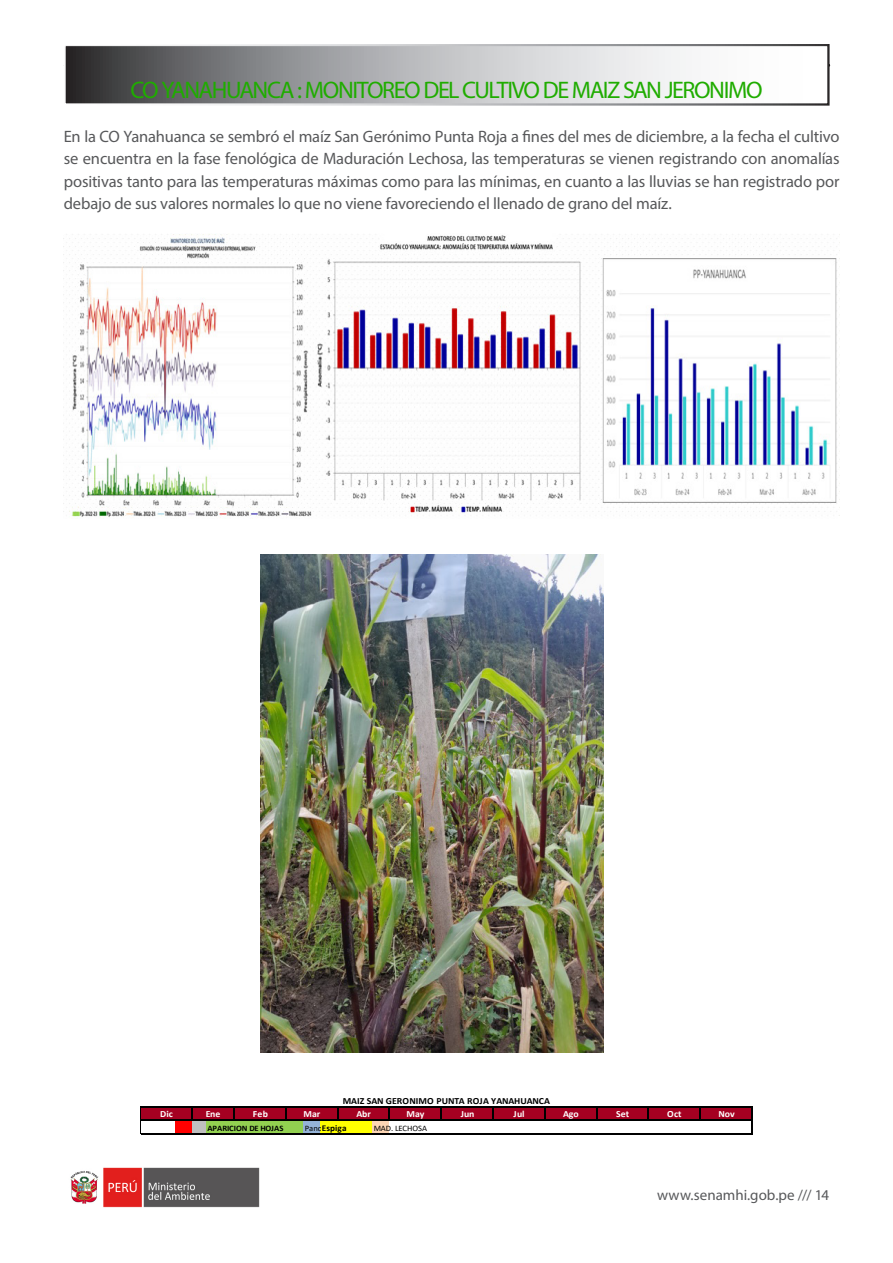
<style>
.page{position:relative;width:893px;height:1263px;background:#fff}
.page>*{position:absolute;margin:0;border:0;box-sizing:border-box;transform-origin:0 0}
.t1{font:24px "Myriad Pro";letter-spacing:-.06em;color:#1fac00}
.texto_Monserrat{font:16.5px/22.5px "Myriad Pro";letter-spacing:-.005em;color:#57585a;text-align:justify}
.t2{font:15px "Myriad Pro";color:#57585a}
.t3{font:700 9.45px "Calibri";letter-spacing:-.005em;color:#fff;scale:1.04 1}
.t4{font:700 9.45px "Calibri";color:#000;scale:1.04 1}
.t5{font:8.25px "Calibri";letter-spacing:.005em;color:#000;scale:1.04 1}
.t6{font:700 8.25px "Calibri";letter-spacing:-.005em;color:#000;scale:1.04 1}
.s1{font-weight:700;font-size:8.85px}
</style>
<div class="page">
<img style="left:70px;top:1167px;width:190px;height:41px">
<svg style="left:67px;top:44px;width:762px;height:61px"></svg>
<div style="left:64px;top:45px;width:764px;height:60px;border:1px solid #fff"></div>
<div style="left:65px;top:46px;width:763px;height:58px;border:1px solid #fff"></div>
<img style="left:69px;top:234px;width:768px;height:285px">
<img style="left:261px;top:554px;width:343px;height:499px">
<div style="left:141px;top:1107px;width:611px;height:14px;background:#a50021"></div>
<div style="left:175px;top:1120px;width:17px;height:14px;background:#f00"></div>
<div style="left:192px;top:1120px;width:14px;height:14px;background:#bfbfbf"></div>
<div style="left:206px;top:1120px;width:98px;height:14px;background:#92d050"></div>
<div style="left:303px;top:1120px;width:18px;height:14px;background:#95b3d7"></div>
<div style="left:320px;top:1120px;width:53px;height:14px;background:#ff0"></div>
<div style="left:372px;top:1120px;width:18px;height:14px;background:#fcd5b4"></div>
<div style="left:389px;top:1120px;width:174px;height:14px;background:#fff"></div>
<hr style="left:141px;top:1106px;width:611px;height:1px;background:#000">
<svg style="left:191px;top:1107px;width:1px;height:13px"></svg>
<svg style="left:233px;top:1107px;width:1px;height:13px"></svg>
<svg style="left:285px;top:1107px;width:1px;height:13px"></svg>
<svg style="left:337px;top:1107px;width:1px;height:13px"></svg>
<svg style="left:389px;top:1107px;width:1px;height:13px"></svg>
<svg style="left:440px;top:1107px;width:2px;height:13px"></svg>
<svg style="left:492px;top:1107px;width:1px;height:13px"></svg>
<svg style="left:544px;top:1107px;width:1px;height:13px"></svg>
<svg style="left:596px;top:1107px;width:1px;height:13px"></svg>
<svg style="left:648px;top:1107px;width:1px;height:13px"></svg>
<svg style="left:699px;top:1107px;width:2px;height:13px"></svg>
<hr style="left:141px;top:1120px;width:611px;height:1px;background:#000">
<svg style="left:140px;top:1106px;width:1px;height:28px"></svg>
<hr style="left:141px;top:1133px;width:611px;height:1px;background:#000">
<svg style="left:751px;top:1107px;width:2px;height:27px"></svg>
<p class="t1" style="left:130px;top:75px;width:634px">CO YANAHUANCA : MONITOREO DEL CULTIVO DE MAIZ SAN JERONIMO</p>
<p class="texto_Monserrat" style="left:64px;top:125px;width:777px">En la CO Yanahuanca se sembró el maíz San Gerónimo Punta Roja a fines del mes de diciembre, a la fecha el cultivo se encuentra en la fase fenológica de Maduración Lechosa, las temperaturas se vienen registrando con anomalías positivas tanto para las temperaturas máximas como para las mínimas, en cuanto a las lluvias se han registrado por debajo de sus valores normales lo que no viene favoreciendo el llenado de grano del maíz.</p>
<p class="t4" style="left:343px;top:1094px;width:201px">MAIZ SAN GERONIMO PUNTA ROJA YANAHUANCA</p>
<p class="t3" style="left:160px;top:1107px;width:14px">Dic</p>
<p class="t3" style="left:206px;top:1107px;width:16px">Ene</p>
<p class="t3" style="left:253px;top:1107px;width:16px">Feb</p>
<p class="t3" style="left:304px;top:1107px;width:18px">Mar</p>
<p class="t3" style="left:356px;top:1107px;width:15px">Abr</p>
<p class="t3" style="left:407px;top:1107px;width:19px">May</p>
<p class="t3" style="left:461px;top:1107px;width:15px">Jun</p>
<p class="t3" style="left:514px;top:1107px;width:12px">Jul</p>
<p class="t3" style="left:563px;top:1107px;width:17px">Ago</p>
<p class="t3" style="left:616px;top:1107px;width:14px">Set</p>
<p class="t3" style="left:667px;top:1107px;width:15px">Oct</p>
<p class="t3" style="left:718px;top:1107px;width:17px">Nov</p>
<p class="t6" style="left:207px;top:1122px;width:75px">APARICION DE HOJAS</p>
<p class="t5" style="left:305px;top:1122px;width:42px">Panoja<span class="s1">Espiga</span></p>
<p class="t5" style="left:374px;top:1122px;width:53px">MAD. LECHOSA</p>
<p class="t2" style="left:657px;top:1186px;width:174px">www.senamhi.gob.pe /// 14</p>
</div>
